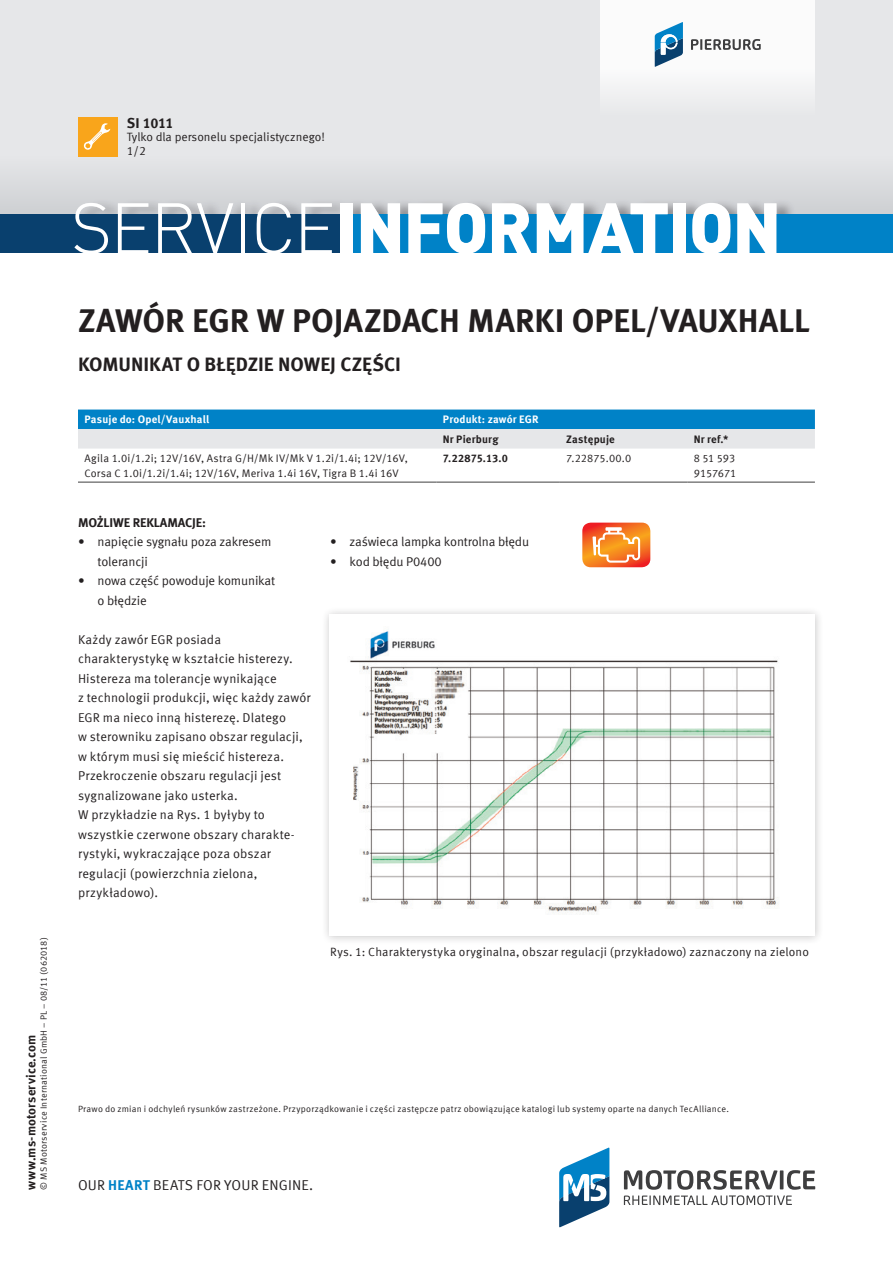
<style>
.page{position:relative;width:893px;height:1263px;background:#fff}
.page>*{position:absolute;margin:0;border:0;box-sizing:border-box;transform-origin:0 0}
.t1{font:900 70.5px "DIN Pro";letter-spacing:-.025em;color:#fff}
.t2{font:700 33px "Meta Offc Pro";letter-spacing:-.005em;color:#231f20}
.t3{font:700 19.5px "Meta Offc Pro";color:#231f20}
.t4{font:14.25px "Meta Offc Pro Norm";letter-spacing:.01em;color:#231f20}
.t5{font:700 14.25px "Meta Offc Pro";letter-spacing:-.025em;color:#231f20}
.t6{font:12.75px/19.5px "Meta Offc Pro Norm";letter-spacing:.005em;color:#231f20}
.t7{font:700 12.75px "Meta Offc Pro";letter-spacing:-.005em;color:#231f20}
.t8{font:12.75px "Meta Offc Pro Norm";letter-spacing:-.015em;color:#231f20}
.t9{font:12px "Meta Offc Pro Norm";letter-spacing:.01em;color:#231f20}
.t10{font:10.8px/14.7px "Meta Offc Pro Norm";letter-spacing:.015em;color:#231f20}
.t11{font:700 10.8px "Meta Offc Pro";letter-spacing:.015em;color:#fff}
.t12{font:700 10.8px "Meta Offc Pro";letter-spacing:.015em;color:#231f20}
.t13{font:10.8px/14.7px "Meta Offc Pro Norm";letter-spacing:-.015em;color:#231f20}
.t14{font:9px "Meta Offc Pro Norm";letter-spacing:.025em;color:#231f20}
.s1{font-weight:300}
.s2{font-family:"Meta Offc Pro";font-weight:700;color:#0082c7}
</style>
<div class="page">
<div style="left:0;top:0;width:893px;height:224px;background:#e6e7e9"></div>
<div style="left:0;top:156px;width:893px;height:58px;background:#dcdee0"></div>
<div style="left:77px;top:198px;width:719px;height:16px;background:#231f20;opacity:.4"></div>
<div style="left:0;top:214px;width:893px;height:39px;background:#09406e"></div>
<div style="left:347px;top:214px;width:546px;height:39px;background:#0082c7"></div>
<div style="left:78px;top:117px;width:39px;height:39px;background:#f9a51b"></div>
<svg style="left:83px;top:123px;width:27px;height:27px"></svg>
<div style="left:600px;top:0;width:215px;height:117px;background:linear-gradient(to bottom,#fff,#edeeef)"></div>
<svg style="left:691px;top:39px;width:70px;height:11px"></svg>
<svg style="left:655px;top:22px;width:28px;height:45px"></svg>
<svg style="left:559px;top:1147px;width:50px;height:80px"></svg>
<svg style="left:624px;top:1170px;width:191px;height:35px"></svg>
<div style="left:321px;top:606px;width:502px;height:338px;background:#231f20;opacity:.25"></div>
<div style="left:330px;top:614px;width:485px;height:322px;background:#fff"></div>
<img style="left:350px;top:631px;width:429px;height:282px">
<svg style="left:582px;top:523px;width:68px;height:44px;background:#f58842"></svg>
<svg style="left:78px;top:410px;width:737px;height:38px;background:#72b4d7"></svg>
<hr style="left:78px;top:482px;width:358px;height:1px;background:#3e3e3f">
<hr style="left:436px;top:482px;width:124px;height:1px;background:#3e3e3f">
<hr style="left:560px;top:482px;width:127px;height:1px;background:#3e3e3f">
<hr style="left:687px;top:482px;width:128px;height:1px;background:#3e3e3f">
<p class="t14" style="left:37px;top:1189px;width:254px;rotate:-90deg">© MS Motorservice International GmbH – PL – 08/11 (062018)</p>
<p class="t7" style="left:21px;top:1189px;width:156px;rotate:-90deg">www.ms-motorservice.com</p>
<p class="t5" style="left:127px;top:112px;width:48px">SI 1011</p>
<p class="t9" style="left:127px;top:128px;width:200px">Tylko dla personelu specjalistycznego!</p>
<p class="t9" style="left:127px;top:142px;width:21px">1/2</p>
<h1 class="t1" style="left:71px;top:172px;width:712px"><span class="s1">SERVICE</span>INFORMATION</h1>
<h2 class="t2" style="left:78px;top:294px;width:733px">ZAWÓR EGR W POJAZDACH MARKI OPEL/VAUXHALL</h2>
<h3 class="t3" style="left:78px;top:348px;width:324px">KOMUNIKAT O BŁĘDZIE NOWEJ CZĘŚCI</h3>
<p class="t11" style="left:84px;top:411px;width:126px">Pasuje do: Opel/Vauxhall</p>
<p class="t11" style="left:443px;top:411px;width:97px">Produkt: zawór EGR</p>
<p class="t12" style="left:443px;top:430px;width:57px">Nr Pierburg</p>
<p class="t12" style="left:566px;top:430px;width:50px">Zastępuje</p>
<p class="t12" style="left:694px;top:430px;width:36px">Nr ref.*</p>
<p class="t10" style="left:84px;top:450px;width:325px">Agila 1.0i/1.2i; 12V/16V, Astra G/H/Mk IV/Mk V 1.2i/1.4i; 12V/16V,<br>Corsa C 1.0i/1.2i/1.4i; 12V/16V, Meriva 1.4i 16V, Tigra B 1.4i 16V</p>
<p class="t12" style="left:443px;top:450px;width:67px">7.22875.13.0</p>
<p class="t10" style="left:566px;top:450px;width:67px">7.22875.00.0</p>
<p class="t13" style="left:694px;top:450px;width:44px">8 51 593<br>9157671</p>
<p class="t7" style="left:78px;top:512px;width:130px">MOŻLIWE REKLAMACJE:</p>
<p class="t6" style="left:97px;top:531px;width:175px;text-indent:-19px">• napięcie sygnału poza zakresem tolerancji</p>
<p class="t6" style="left:97px;top:570px;width:179px;text-indent:-19px">• nowa część powoduje komunikat o błędzie</p>
<p class="t8" style="left:330px;top:532px;width:201px">• zaświeca lampka kontrolna błędu</p>
<p class="t6" style="left:330px;top:550px;width:113px">• kod błędu P0400</p>
<p class="t6" style="left:78px;top:629px;width:234px">Każdy zawór EGR posiada charakterystykę w kształcie histerezy.<br>Histereza ma tolerancje wynikające<br>z technologii produkcji, więc każdy zawór EGR ma nieco inną histerezę. Dlatego<br>w sterowniku zapisano obszar regulacji, w którym musi się mieścić histereza.<br>Przekroczenie obszaru regulacji jest sygnalizowane jako usterka.<br>W przykładzie na Rys. 1 byłyby to wszystkie czerwone obszary charakte&shy;rystyki, wykraczające poza obszar regulacji (powierzchnia zielona, przykładowo).</p>
<p class="t9" style="left:330px;top:942px;width:480px">Rys. 1: Charakterystyka oryginalna, obszar regulacji (przykładowo) zaznaczony na zielono</p>
<p class="t14" style="left:78px;top:1102px;width:652px">Prawo do zmian i odchyleń rysunków zastrzeżone. Przyporządkowanie i części zastępcze patrz obowiązujące katalogi lub systemy oparte na danych TecAlliance.</p>
<p class="t4" style="left:78px;top:1174px;width:237px">OUR <span class="s2">HEART</span> BEATS FOR YOUR ENGINE.</p>
</div>
